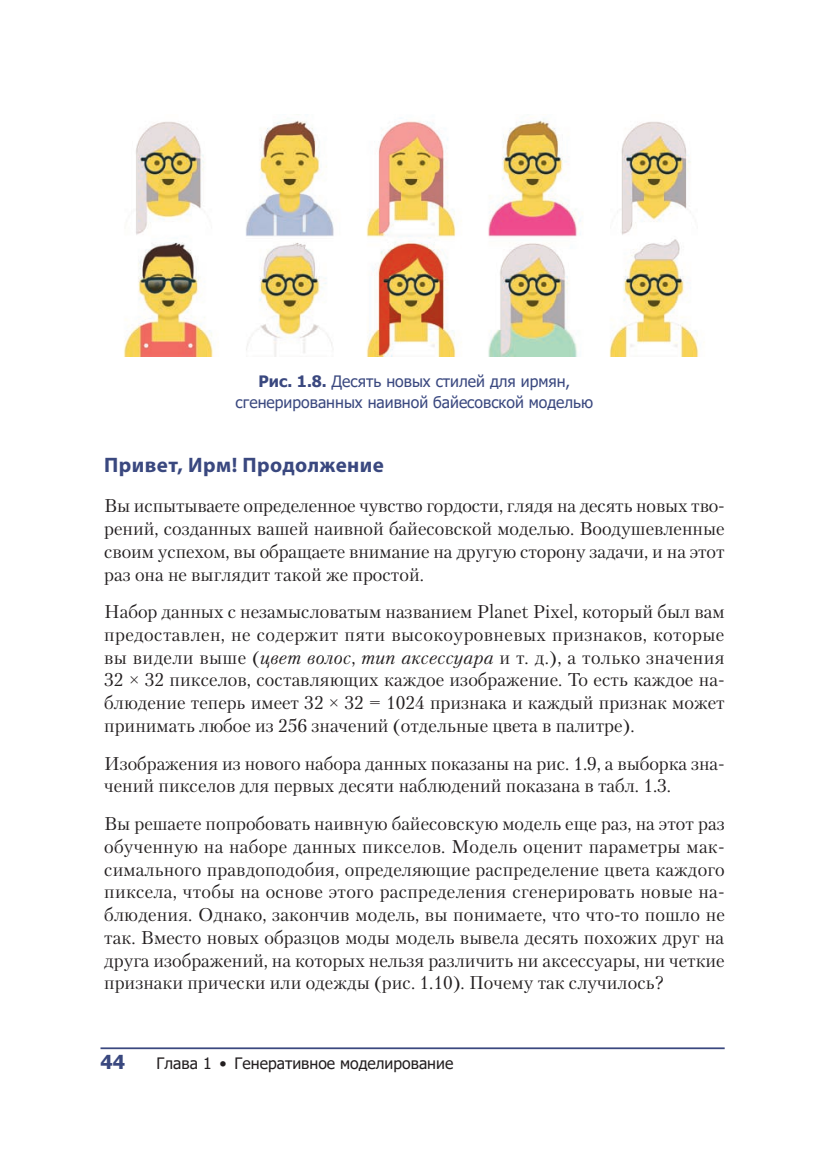
<style>
.page{position:relative;width:819px;height:1156px;background:#fff}
.page>*{position:absolute;margin:0;border:0;box-sizing:border-box;transform-origin:0 0}
.Title_3{font:700 21px "Myriad Pro";letter-spacing:.02em;color:#3a487f}
.t1{font:700 19.25px "Tahoma";color:#3a487f}
.Body_text{font:18.38px/22.8px "Petersburg C";color:#231f20;text-align:justify}
.pic_nazv{font:15.75px/21px "Tahoma";color:#3a487f;text-align:center}
.t2{font:15.75px "Tahoma";color:#231f20}
.s1{font-weight:700}
.s2{font-style:italic}
.s3{font-family:"Times New Roman"}
</style>
<div class="page">
<hr style="left:100px;top:1047px;width:624px;height:2px;background:#3a487f">
<img style="left:124px;top:116px;width:575px;height:240px">
<p class="pic_nazv" style="left:236px;top:372px;width:359px"><span class="s1">Рис. 1.8.</span> Десять новых стилей для ирмян, сгенерированных наивной байесовской моделью</p>
<p class="Title_3" style="left:104px;top:451px;width:281px">Привет, Ирм! Продолжение</p>
<p class="Body_text" style="left:104px;top:494px;width:622px">Вы испытываете определенное чувство гордости, глядя на десять новых тво&shy;рений, созданных вашей наивной байесовской моделью. Воодушевленные своим успехом, вы обращаете внимание на другую сторону задачи, и на этот раз она не выглядит такой же простой.</p>
<p class="Body_text" style="left:104px;top:600px;width:622px">Набор данных с незамысловатым названием Planet Pixel, который был вам предоставлен, не содержит пяти высокоуровневых признаков, которые вы видели выше (<span class="s2">цвет волос</span>, <span class="s2">тип аксессуара</span> и т. д.), а только значения 32 <span class="s3">×</span> 32 пикселов, составляющих каждое изображение. То есть каждое на&shy;блюдение теперь имеет 32 <span class="s3">×</span> 32 = 1024 признака и каждый признак может принимать любое из 256 значений (отдельные цвета в палитре).</p>
<p class="Body_text" style="left:104px;top:751px;width:622px">Изображения из нового набора данных показаны на рис. 1.9, а выборка зна&shy;чений пикселов для первых десяти наблюдений показана в табл. 1.3.</p>
<p class="Body_text" style="left:104px;top:812px;width:622px">Вы решаете попробовать наивную байесовскую модель еще раз, на этот раз обученную на наборе данных пикселов. Модель оценит параметры мак&shy;симального правдоподобия, определяющие распределение цвета каждого пиксела, чтобы на основе этого распределения сгенерировать новые на&shy;блюдения. Однако, закончив модель, вы понимаете, что что-то пошло не так. Вместо новых образцов моды модель вывела десять похожих друг на друга изображений, на которых нельзя различить ни аксессуары, ни четкие признаки прически или одежды (рис. 1.10). Почему так случилось?</p>
<p class="t1" style="left:100px;top:1048px;width:26px">44</p>
<p class="t2" style="left:156px;top:1053px;width:298px">Глава 1 • Генеративное моделирование</p>
</div>
